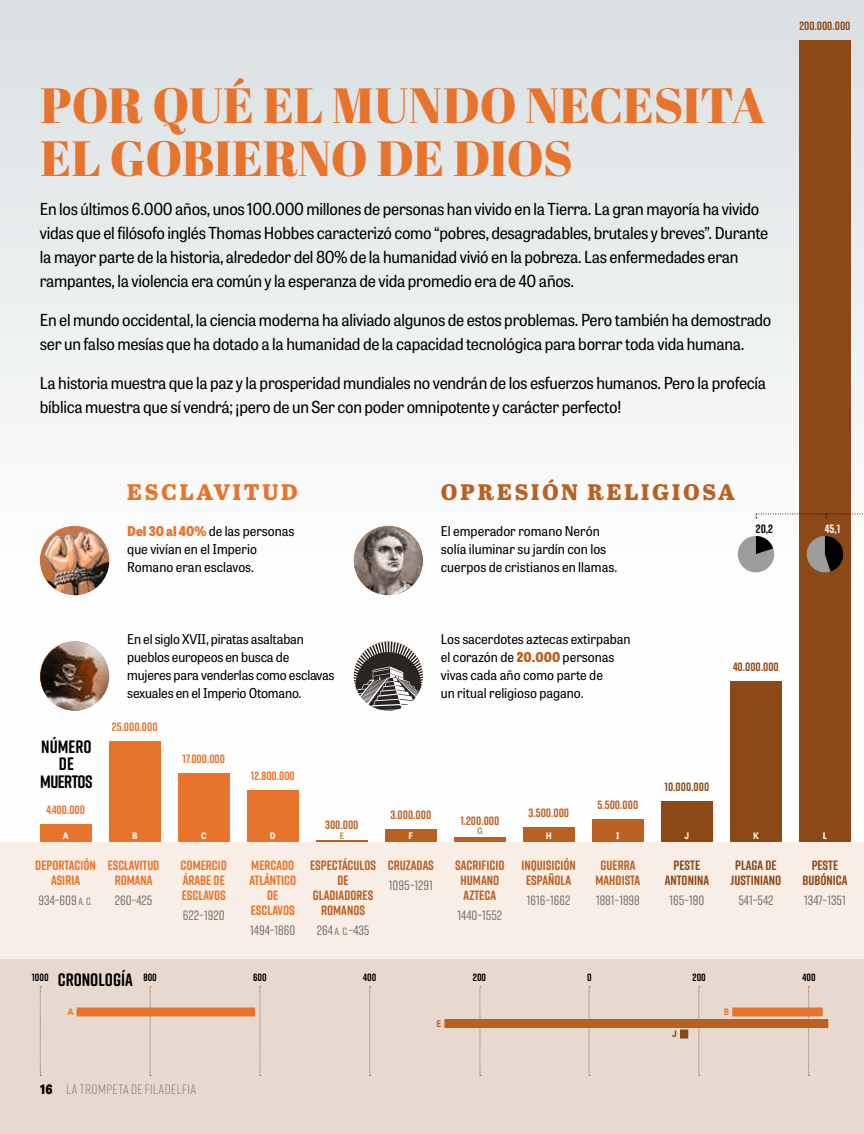
<style>
.page{position:relative;width:864px;height:1134px;background:#fff}
.page>*{position:absolute;margin:0;border:0;box-sizing:border-box;transform-origin:0 0}
.t1{font:49.5px/52.5px "Abril Fatface";letter-spacing:-.005em;color:#e7742c}
.t2{font:800 22.5px "Abril Text";letter-spacing:.125em;color:#ba6022}
.t3{font:800 22.5px "Abril Text";letter-spacing:.125em;color:#e7742c}
.t4{font:700 18px/17.2px "Rift Soft";letter-spacing:-.02em;color:#000;text-align:center}
.t5{font:700 18px "Rift Soft";color:#000}
.t6{font:16.5px/24px "Tablet Gothic Narrow";letter-spacing:-.015em;color:#000}
.t7{font:13.5px/18px "Tablet Gothic Narrow";letter-spacing:-.005em;color:#000}
.t8{font:500 13.5px "Rift Soft";color:#706f6f}
.t9{font:700 13.5px/15px "Rift Soft";color:#ba6022;text-align:center}
.t10{font:700 13.5px/15px "Rift Soft";color:#e7742c;text-align:center}
.t11{font:700 13.5px/15px "Rift Soft";color:#8c4917;text-align:center}
.t12{font:300 13.5px "Rift Soft";letter-spacing:.04em;color:#706f6f}
.t13{font:700 12px "Rift Soft";color:#ba6022}
.t14{font:700 12px "Rift Soft";color:#e7742c}
.t15{font:700 12px "Rift Soft";color:#8c4917}
.t16{font:700 12px "Rift Soft";color:#000}
.t17{font:700 12px "Rift Soft";color:#fff}
.t18{font:700 10.5px "Rift Soft";color:#000}
.t19{font:700 9.15px "Tablet Gothic Narrow";color:#ba6022}
.t20{font:700 9px "Tablet Gothic Narrow";color:#fff}
.t21{font:700 9px "Tablet Gothic Narrow";color:#e7742c}
.t22{font:700 9px "Tablet Gothic Narrow";color:#bc9a56}
.t23{font:700 9px "Tablet Gothic Narrow";color:#8c4917}
.s1{font-weight:800;color:#e7742c}
.s2{font-weight:800;color:#ba6022}
.s3{font-size:10.5px}
.s4{font-family:"Tablet Gothic Narrow";font-weight:800;font-size:12.9px;color:#000}
</style>
<div class="page">
<div style="left:0;top:0;width:864px;height:842px;background:linear-gradient(to bottom,#dde3e5,#fff)"></div>
<div style="left:0;top:958px;width:864px;height:176px;background:#e7d9ce"></div>
<svg style="left:369px;top:986px;width:2px;height:90px"></svg>
<svg style="left:40px;top:986px;width:1px;height:90px"></svg>
<div style="left:0;top:842px;width:864px;height:116px;background:#f9eee6"></div>
<div style="left:592px;top:820px;width:51px;height:22px;background:#ba6022"></div>
<div style="left:523px;top:828px;width:51px;height:14px;background:#ba6022"></div>
<div style="left:454px;top:837px;width:51px;height:5px;background:#ba6022"></div>
<div style="left:799px;top:40px;width:51px;height:802px;background:#8c4917"></div>
<div style="left:730px;top:681px;width:51px;height:161px;background:#8c4917"></div>
<div style="left:385px;top:830px;width:51px;height:12px;background:#ba6022"></div>
<hr style="left:316px;top:841px;width:51px;height:1px;background:#ba6022">
<div style="left:178px;top:774px;width:51px;height:68px;background:#e7742c"></div>
<div style="left:247px;top:790px;width:51px;height:52px;background:#e7742c"></div>
<div style="left:109px;top:742px;width:51px;height:100px;background:#e7742c"></div>
<div style="left:40px;top:824px;width:51px;height:18px;background:#e7742c"></div>
<svg style="left:77px;top:986px;width:184px;height:90px"></svg>
<div style="left:661px;top:802px;width:51px;height:40px;background:#8c4917"></div>
<svg style="left:444px;top:986px;width:384px;height:90px"></svg>
<svg style="left:807px;top:536px;width:36px;height:36px"></svg>
<svg style="left:738px;top:536px;width:36px;height:36px"></svg>
<svg style="left:756px;top:514px;width:108px;height:4px"></svg>
<svg style="left:354px;top:642px;width:69px;height:69px"></svg>
<svg style="left:354px;top:526px;width:69px;height:69px;background:#8d8179"></svg>
<img style="left:40px;top:526px;width:69px;height:69px;border-radius:50%">
<svg style="left:40px;top:641px;width:69px;height:69px;background:#765948"></svg>
<svg style="left:354px;top:641px;width:69px;height:69px;background:#6a6663"></svg>
<h1 class="t1" style="left:41px;top:78px;width:727px">POR QUÉ EL MUNDO NECESITA<br>EL GOBIERNO DE DIOS</h1>
<p class="t6" style="left:40px;top:196px;width:730px">En los últimos 6.000 años, unos 100.000 millones de personas han vivido en la Tierra. La gran mayoría ha vivido vidas que el filósofo inglés Thomas Hobbes caracterizó como “pobres, desagradables, brutales y breves”. Durante la mayor parte de la historia, alrededor del 80% de la humanidad vivió en la pobreza. Las enfermedades eran rampantes, la violencia era común y la esperanza de vida promedio era de 40 años.</p>
<p class="t6" style="left:40px;top:307px;width:733px">En el mundo occidental, la ciencia moderna ha aliviado algunos de estos problemas. Pero también ha demostrado ser un falso mesías que ha dotado a la humanidad de la capacidad tecnológica para borrar toda vida humana.</p>
<p class="t6" style="left:40px;top:370px;width:728px">La historia muestra que la paz y la prosperidad mundiales no vendrán de los esfuerzos humanos. Pero la profecía bíblica muestra que sí vendrá; ¡pero de un Ser con poder omnipotente y carácter perfecto!</p>
<h2 class="t3" style="left:127px;top:475px;width:172px">ESCLAVITUD</h2>
<h2 class="t2" style="left:441px;top:475px;width:296px">OPRESIÓN RELIGIOSA</h2>
<p class="t15" style="left:799px;top:17px;width:52px">200.000.000</p>
<p class="t7" style="left:127px;top:521px;width:169px"><span class="s1">Del 30 al 40%</span> de las personas que vivían en el Imperio<br>Romano eran esclavos.</p>
<p class="t7" style="left:441px;top:521px;width:178px">El emperador romano Nerón solía iluminar su jardín con los cuerpos de cristianos en llamas.</p>
<p class="t16" style="left:756px;top:520px;width:19px">20,2</p>
<p class="t17" style="left:825px;top:520px;width:17px">45,1</p>
<p class="t7" style="left:127px;top:629px;width:209px">En el siglo XVII, piratas asaltaban pueblos europeos en busca de mujeres para venderlas como esclavas sexuales en el Imperio Otomano.</p>
<p class="t7" style="left:441px;top:629px;width:191px">Los sacerdotes aztecas extirpaban el corazón de <span class="s2">20.000</span> personas vivas cada año como parte de<br>un ritual religioso pagano.</p>
<p class="t15" style="left:733px;top:658px;width:47px">40.000.000</p>
<p class="t14" style="left:112px;top:718px;width:47px">25.000.000</p>
<p class="t4" style="left:40px;top:738px;width:54px">NÚMERO<br>DE<br>MUERTOS</p>
<p class="t14" style="left:183px;top:750px;width:44px">17.000.000</p>
<p class="t14" style="left:251px;top:767px;width:45px">12.800.000</p>
<p class="t15" style="left:665px;top:778px;width:46px">10.000.000</p>
<p class="t14" style="left:46px;top:801px;width:40px">4.400.000</p>
<p class="t20" style="left:63px;top:829px;width:7px">A</p>
<p class="t13" style="left:325px;top:816px;width:35px">300.000</p>
<p class="t13" style="left:390px;top:806px;width:42px">3.000.000</p>
<p class="t20" style="left:132px;top:829px;width:7px">B</p>
<p class="t20" style="left:201px;top:829px;width:7px">C</p>
<p class="t20" style="left:270px;top:829px;width:7px">D</p>
<p class="t22" style="left:339px;top:829px;width:6px">E</p>
<p class="t20" style="left:409px;top:829px;width:6px">F</p>
<p class="t13" style="left:460px;top:812px;width:41px">1.200.000</p>
<p class="t22" style="left:477px;top:825px;width:7px">G</p>
<p class="t13" style="left:529px;top:804px;width:42px">3.500.000</p>
<p class="t13" style="left:598px;top:796px;width:42px">5.500.000</p>
<p class="t20" style="left:546px;top:829px;width:8px">H</p>
<p class="t20" style="left:616px;top:829px;width:5px">I</p>
<p class="t20" style="left:753px;top:829px;width:7px">K</p>
<p class="t20" style="left:823px;top:829px;width:6px">L</p>
<p class="t20" style="left:685px;top:829px;width:6px">J</p>
<p class="t10" style="left:35px;top:858px;width:62px">DEPORTACIÓN<br>ASIRIA</p>
<p class="t8" style="left:39px;top:890px;width:56px">934–609 <span class="s3">A. C.</span></p>
<p class="t10" style="left:108px;top:858px;width:53px">ESCLAVITUD<br>ROMANA</p>
<p class="t8" style="left:115px;top:890px;width:39px">260–425</p>
<p class="t10" style="left:181px;top:858px;width:48px;text-align:left">COMERCIO<br>ÁRABE DE<br>ESCLAVOS</p>
<p class="t8" style="left:183px;top:905px;width:43px">622–1920</p>
<p class="t10" style="left:249px;top:858px;width:48px">MERCADO<br>ATLÁNTICO<br>DE<br>ESCLAVOS</p>
<p class="t8" style="left:250px;top:920px;width:47px">1494–1860</p>
<p class="t9" style="left:310px;top:858px;width:68px">ESPECTÁCULOS<br>DE<br>GLADIADORES<br>ROMANOS</p>
<p class="t8" style="left:317px;top:920px;width:54px">264 <span class="s3">A. C.</span>–435</p>
<p class="t9" style="left:388px;top:858px;width:48px">CRUZADAS</p>
<p class="t8" style="left:389px;top:875px;width:46px">1095–1291</p>
<p class="t9" style="left:455px;top:858px;width:51px">SACRIFICIO<br>HUMANO<br>AZTECA</p>
<p class="t8" style="left:458px;top:905px;width:46px">1440–1552</p>
<p class="t9" style="left:521px;top:858px;width:56px">INQUISICIÓN<br>ESPAÑOLA</p>
<p class="t8" style="left:527px;top:890px;width:45px">1616–1662</p>
<p class="t9" style="left:596px;top:858px;width:46px">GUERRA<br>MAHDISTA</p>
<p class="t8" style="left:596px;top:890px;width:45px">1881–1898</p>
<p class="t11" style="left:665px;top:858px;width:46px">PESTE<br>ANTONINA</p>
<p class="t8" style="left:670px;top:890px;width:36px">165–180</p>
<p class="t11" style="left:731px;top:858px;width:52px">PLAGA DE<br>JUSTINIANO</p>
<p class="t8" style="left:738px;top:890px;width:37px">541–542</p>
<p class="t11" style="left:802px;top:858px;width:47px">PESTE<br>BUBÓNICA</p>
<p class="t8" style="left:804px;top:890px;width:43px">1347–1351</p>
<p class="t5" style="left:58px;top:967px;width:77px">CRONOLOGÍA</p>
<p class="t18" style="left:32px;top:970px;width:18px">1000</p>
<p class="t18" style="left:143px;top:970px;width:15px">800</p>
<p class="t18" style="left:253px;top:970px;width:15px">600</p>
<p class="t18" style="left:363px;top:970px;width:15px">400</p>
<p class="t18" style="left:473px;top:970px;width:15px">200</p>
<p class="t18" style="left:587px;top:970px;width:6px">0</p>
<p class="t18" style="left:693px;top:970px;width:15px">200</p>
<p class="t18" style="left:803px;top:970px;width:15px">400</p>
<p class="t21" style="left:68px;top:1005px;width:7px">A</p>
<p class="t21" style="left:724px;top:1005px;width:7px">B</p>
<p class="t23" style="left:672px;top:1027px;width:6px">J</p>
<p class="t19" style="left:437px;top:1017px;width:6px">E</p>
<p class="t12" style="left:40px;top:1080px;width:157px"><span class="s4">16</span> LA TROMPETA DE FILADELFIA</p>
</div>
